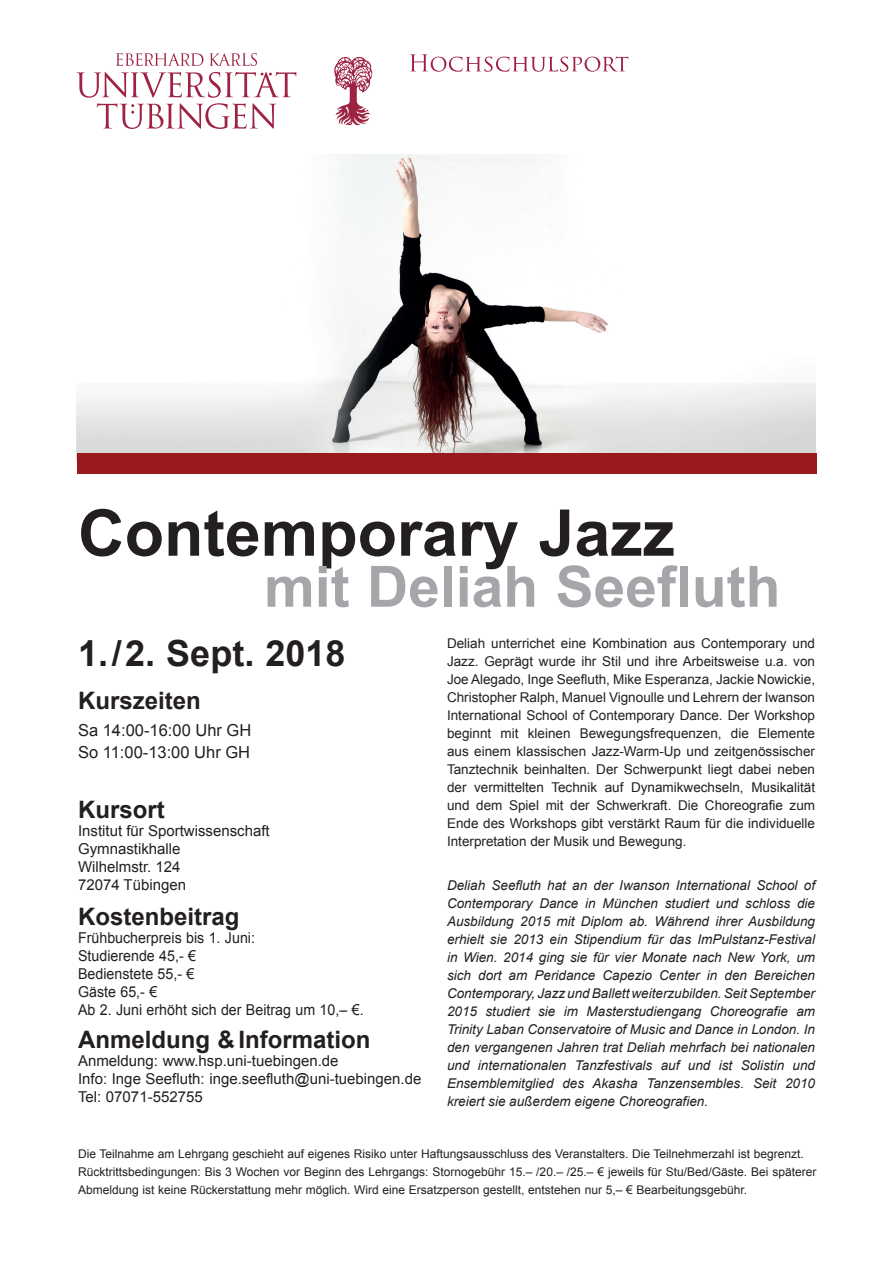
<style>
.page{position:relative;width:893px;height:1263px;background:#fff}
.page>*{position:absolute;margin:0;border:0;box-sizing:border-box;transform-origin:0 0}
.t1{font:700 64.5px "Arial";color:#231f20}
.t2{font:700 57px "Arial";color:#a4a6a9}
.t3{font:700 36px "Arial";color:#231f20}
.t4{font:700 24px "Arial";color:#231f20}
.t5{font:16.5px/22.5px "Arial";color:#231f20}
.t6{font:15px/18px "Arial";color:#231f20}
.t7{font:15px/18px "Arial";color:#231f20;scale:.95 1}
.t8{font:italic 13.5px/18px "Arial";color:#231f20;text-align:justify}
.t9{font:13.5px/18px "Arial";color:#231f20;text-align:justify}
.t10{font:12px/18px "Arial";color:#231f20}
</style>
<div class="page">
<img style="left:77px;top:155px;width:738px;height:299px">
<div style="left:77px;top:454px;width:740px;height:20px;background:#981a1d"></div>
<svg style="left:77px;top:53px;width:219px;height:76px"></svg>
<svg style="left:334px;top:57px;width:38px;height:68px"></svg>
<svg style="left:410px;top:54px;width:218px;height:18px"></svg>
<h1 class="t1" style="left:78px;top:491px;width:598px">Contemporary Jazz</h1>
<h2 class="t2" style="left:264px;top:549px;width:518px">mit Deliah Seefluth</h2>
<h3 class="t3" style="left:78px;top:629px;width:269px">1./2. Sept. 2018</h3>
<h3 class="t4" style="left:78px;top:684px;width:124px">Kurszeiten</h3>
<p class="t5" style="left:78px;top:719px;width:175px">Sa 14:00-16:00 Uhr GH<br>So 11:00-13:00 Uhr GH</p>
<p class="t9" style="left:447px;top:634px;width:370px">Deliah unterrichet eine Kombination aus Contemporary und Jazz. Geprägt wurde ihr Stil und ihre Arbeitsweise u.a. von Joe Alegado, Inge Seefluth, Mike Esperanza, Jackie Nowickie, Christopher Ralph, Manuel Vignoulle und Lehrern der Iwanson International School of Contemporary Dance. Der Workshop beginnt mit kleinen Bewegungsfrequenzen, die Elemente aus einem klassischen Jazz-Warm-Up und zeitgenössischer Tanztechnik beinhalten. Der Schwerpunkt liegt dabei neben der vermittelten Technik auf Dynamikwechseln, Musikalität und dem Spiel mit der Schwerkraft. Die Choreografie zum Ende des Workshops gibt verstärkt Raum für die individuelle Interpretation der Musik und Bewegung.</p>
<p class="t8" style="left:447px;top:877px;width:370px">Deliah Seefluth hat an der Iwanson International School of Contemporary Dance in München studiert und schloss die Ausbildung 2015 mit Diplom ab. Während ihrer Ausbildung erhielt sie 2013 ein Stipendium für das ImPulstanz-Festival in Wien. 2014 ging sie für vier Monate nach New York, um sich dort am Peridance Capezio Center in den Bereichen Contemporary, Jazz und Ballett weiterzubilden. Seit September 2015 studiert sie im Masterstudiengang Choreografie am Trinity Laban Conservatoire of Music and Dance in London. In den vergangenen Jahren trat Deliah mehrfach bei nationalen und internationalen Tanzfestivals auf und ist Solistin und Ensemblemitglied des Akasha Tanzensembles. Seit 2010 kreiert sie außerdem eigene Choreografien.</p>
<h3 class="t4" style="left:78px;top:794px;width:88px">Kursort</h3>
<p class="t6" style="left:78px;top:822px;width:193px">Institut für Sportwissenschaft<br>Gymnastikhalle<br>Wilhelmstr. 124<br>72074 Tübingen</p>
<h3 class="t4" style="left:78px;top:900px;width:163px">Kostenbeitrag</h3>
<p class="t7" style="left:78px;top:928px;width:302px">Frühbucherpreis bis 1. Juni:<br>Studierende 45,- €<br>Bedienstete 55,- €<br>Gäste 65,- €<br>Ab 2. Juni erhöht sich der Beitrag um 10,– €.</p>
<h3 class="t4" style="left:78px;top:1023px;width:294px">Anmeldung &amp; Information</h3>
<p class="t6" style="left:78px;top:1051px;width:345px">Anmeldung: www.hsp.uni-tuebingen.de<br>Info: Inge Seefluth: inge.seefluth@uni-tuebingen.de<br>Tel: 07071-552755</p>
<p class="t10" style="left:78px;top:1145px;width:740px">Die Teilnahme am Lehrgang geschieht auf eigenes Risiko unter Haftungsausschluss des Veranstalters. Die Teilnehmerzahl ist begrenzt.<br>Rücktrittsbedingungen: Bis 3 Wochen vor Beginn des Lehrgangs: Stornogebühr 15.– /20.– /25.– € jeweils für Stu/Bed/Gäste. Bei späterer<br>Abmeldung ist keine Rückerstattung mehr möglich. Wird eine Ersatzperson gestellt, entstehen nur 5,– € Bearbeitungsgebühr.</p>
</div>
